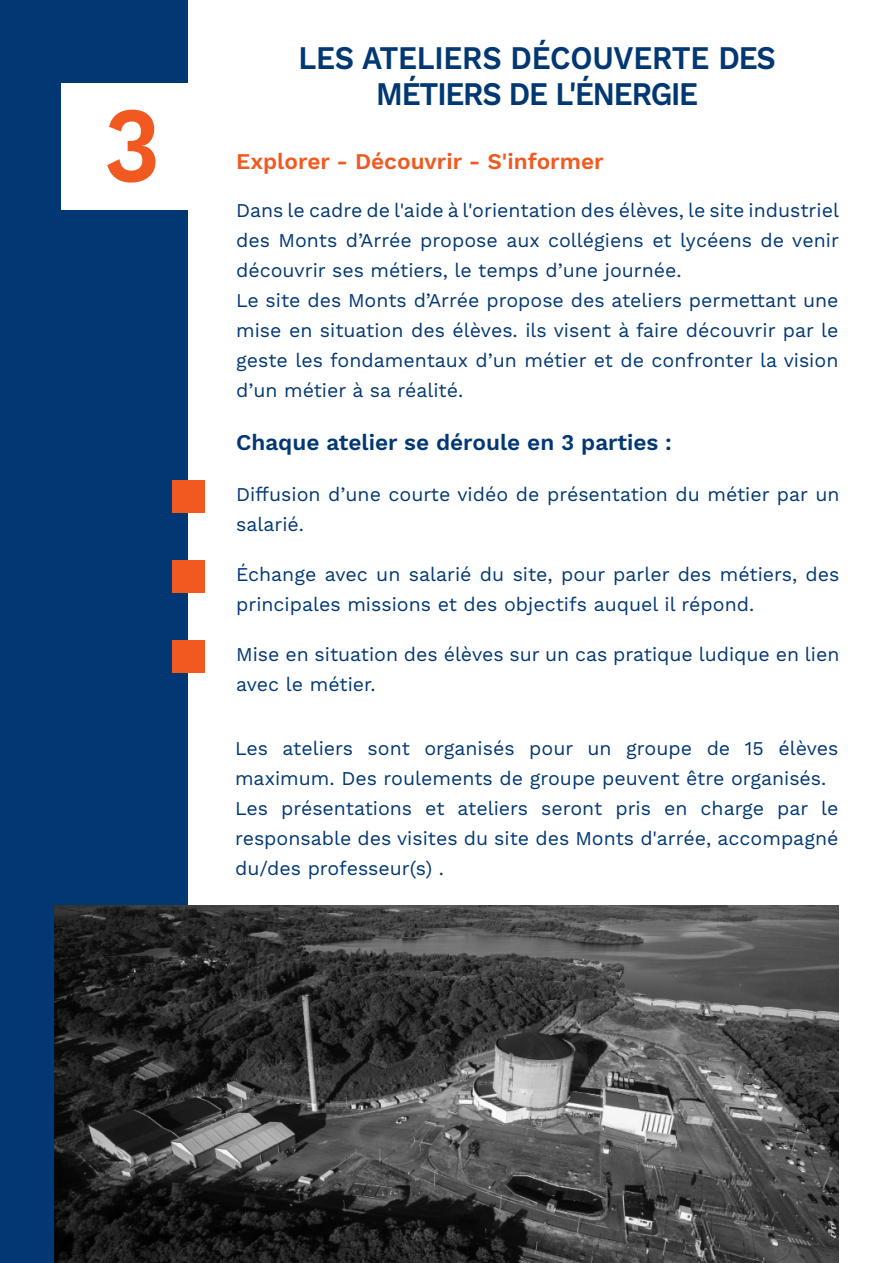
<style>
.page{position:relative;width:893px;height:1263px;background:#fff}
.page>*{position:absolute;margin:0;border:0;box-sizing:border-box;transform-origin:0 0}
.t1{font:600 107.25px "Work Sans";color:#f15921;scale:.91 1}
.t2{font:600 33px/36px "Work Sans";letter-spacing:-.02em;color:#013874;text-align:center;scale:.91 1}
.t3{font:600 22.5px "Work Sans";color:#013874}
.t4{font:600 22.5px "Work Sans";color:#f15921}
.t5{font:19.5px/30px "Work Sans";color:#013874}
</style>
<div class="page">
<div style="left:0;top:0;width:187px;height:1263px;background:#013874"></div>
<div style="left:172px;top:560px;width:33px;height:33px;background:#f15921"></div>
<div style="left:172px;top:480px;width:33px;height:33px;background:#f15921"></div>
<div style="left:172px;top:640px;width:33px;height:33px;background:#f15921"></div>
<div style="left:61px;top:83px;width:152px;height:126px;background:#fff"></div>
<img style="left:54px;top:906px;width:785px;height:357px">
<p class="t1" style="left:103px;top:82px;width:65px">3</p>
<p class="t2" style="left:299px;top:41px;width:526px">LES ATELIERS DÉCOUVERTE DES<br>MÉTIERS DE L'ÉNERGIE</p>
<p class="t4" style="left:236px;top:148px;width:369px">Explorer - Découvrir - S'informer</p>
<p class="t5" style="left:236px;top:196px;width:604px;text-align:justify">Dans le cadre de l'aide à l'orientation des élèves, le site industriel des Monts d’Arrée propose aux collégiens et lycéens de venir découvrir ses métiers, le temps d’une journée.</p>
<p class="t5" style="left:236px;top:286px;width:604px;text-align:justify">Le site des Monts d’Arrée propose des ateliers permettant une mise en situation des élèves. ils visent à faire découvrir par le geste les fondamentaux d’un métier et de confronter la vision d’un métier à sa réalité.</p>
<p class="t3" style="left:236px;top:430px;width:437px">Chaque atelier se déroule en 3 parties :</p>
<p class="t5" style="left:236px;top:481px;width:605px">Diffusion d’une courte vidéo de présentation du métier par un salarié.</p>
<p class="t5" style="left:236px;top:560px;width:605px">Échange avec un salarié du site, pour parler des métiers, des principales missions et des objectifs auquel il répond.</p>
<p class="t5" style="left:236px;top:640px;width:605px">Mise en situation des élèves sur un cas pratique ludique en lien avec le métier.</p>
<p class="t5" style="left:235px;top:734px;width:605px">Les ateliers sont organisés pour un groupe de 15 élèves maximum. Des roulements de groupe peuvent être organisés.</p>
<p class="t5" style="left:235px;top:794px;width:605px;text-align:justify">Les présentations et ateliers seront pris en charge par le responsable des visites du site des Monts d'arrée, accompagné du/des professeur(s) .</p>
</div>
